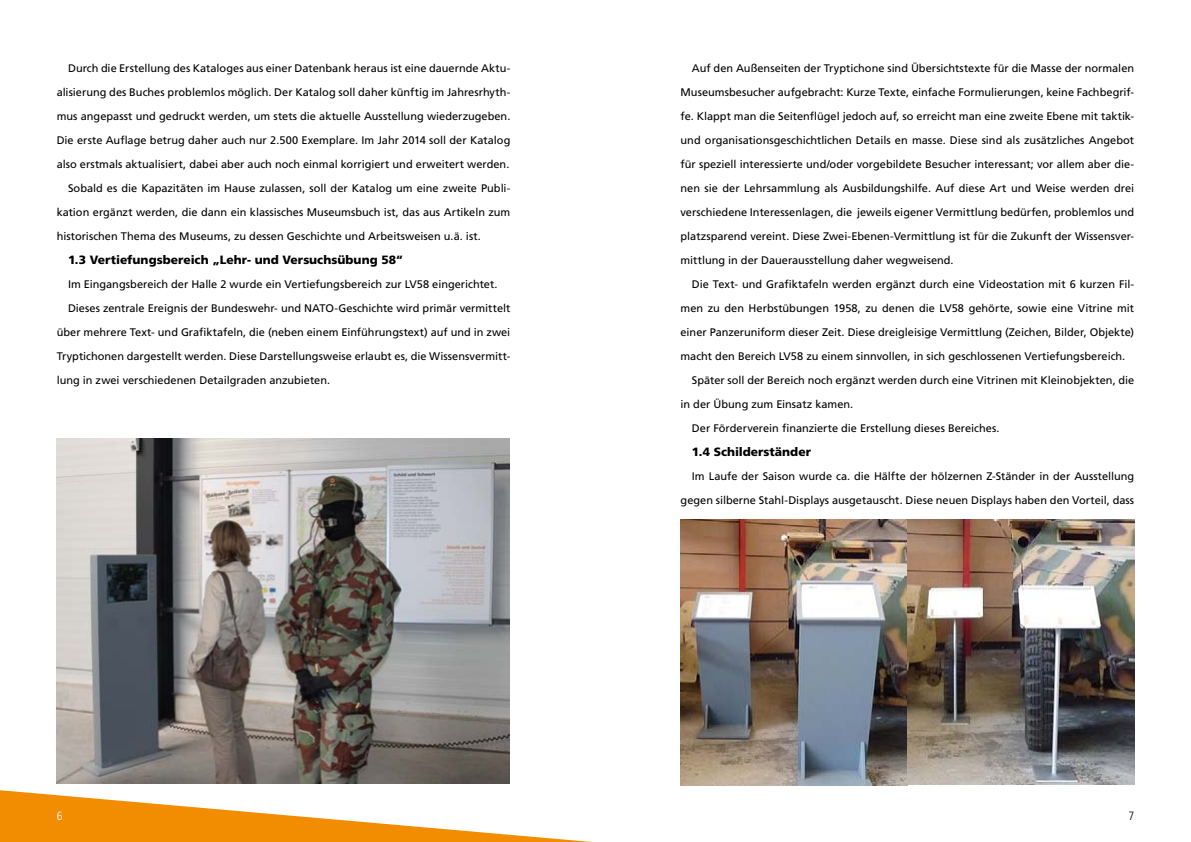
<style>
.page{position:relative;width:1191px;height:842px;background:#fff}
.page>*{position:absolute;margin:0;border:0;box-sizing:border-box;transform-origin:0 0}
.t1{font:900 12px "Frutiger LT Std";color:#000}
.t2{font:300 condensed 12px "Frutiger LT Std";color:#fff}
.t3{font:300 condensed 12px "Frutiger LT Std";color:#000}
.t4{font:11px/24px "Frutiger LT Std";color:#000;text-align:justify}
</style>
<div class="page">
<svg style="left:0;top:772px;width:592px;height:70px"></svg>
<img style="left:57px;top:438px;width:452px;height:346px">
<img style="left:680px;top:520px;width:454px;height:265px">
<p class="t4" style="left:68px;top:56px;width:444px">Durch die Erstellung des Kataloges aus einer Datenbank heraus ist eine dauernde Aktu-</p>
<p class="t4" style="left:57px;top:80px;width:455px">alisierung des Buches problemlos möglich. Der Katalog soll daher künftig im Jahresrhyth-</p>
<p class="t4" style="left:57px;top:104px;width:455px">mus angepasst und gedruckt werden, um stets die aktuelle Ausstellung wiederzugeben.</p>
<p class="t4" style="left:57px;top:128px;width:455px">Die erste Auflage betrug daher auch nur 2.500 Exemplare. Im Jahr 2014 soll der Katalog</p>
<p class="t4" style="left:57px;top:152px;width:454px">also erstmals aktualisiert, dabei aber auch noch einmal korrigiert und erweitert werden.</p>
<p class="t4" style="left:68px;top:176px;width:444px">Sobald es die Kapazitäten im Hause zulassen, soll der Katalog um eine zweite Publi-</p>
<p class="t4" style="left:57px;top:200px;width:455px">kation ergänzt werden, die dann ein klassisches Museumsbuch ist, das aus Artikeln zum</p>
<p class="t4" style="left:57px;top:224px;width:426px">historischen Thema des Museums, zu dessen Geschichte und Arbeitsweisen u.ä. ist.</p>
<p class="t1" style="left:68px;top:253px;width:336px">1.3 Vertiefungsbereich „Lehr- und Versuchsübung 58“</p>
<p class="t4" style="left:68px;top:272px;width:431px">Im Eingangsbereich der Halle 2 wurde ein Vertiefungsbereich zur LV58 eingerichtet.</p>
<p class="t4" style="left:68px;top:296px;width:444px">Dieses zentrale Ereignis der Bundeswehr- und NATO-Geschichte wird primär vermittelt</p>
<p class="t4" style="left:57px;top:320px;width:455px">über mehrere Text- und Grafiktafeln, die (neben einem Einführungstext) auf und in zwei</p>
<p class="t4" style="left:57px;top:344px;width:455px">Tryptichonen dargestellt werden. Diese Darstellungsweise erlaubt es, die Wissensvermitt-</p>
<p class="t4" style="left:57px;top:368px;width:275px">lung in zwei verschiedenen Detailgraden anzubieten.</p>
<p class="t4" style="left:680px;top:56px;width:455px;text-indent:11px">Auf den Außenseiten der Tryptichone sind Übersichtstexte für die Masse der normalen Museumsbesucher aufgebracht: Kurze Texte, einfache Formulierungen, keine Fachbegrif&shy;fe. Klappt man die Seitenflügel jedoch auf, so erreicht man eine zweite Ebene mit taktik&shy;und organisationsgeschichtlichen Details en masse. Diese sind als zusätzliches Angebot für speziell interessierte und/oder vorgebildete Besucher interessant; vor allem aber die&shy;nen sie der Lehrsammlung als Ausbildungshilfe. Auf diese Art und Weise werden drei verschiedene Interessenlagen, die jeweils eigener Vermittlung bedürfen, problemlos und platzsparend vereint. Diese Zwei-Ebenen-Vermittlung ist für die Zukunft der Wissensver&shy;mittlung in der Dauerausstellung daher wegweisend.</p>
<p class="t4" style="left:692px;top:272px;width:444px">Die Text- und Grafiktafeln werden ergänzt durch eine Videostation mit 6 kurzen Fil-</p>
<p class="t4" style="left:680px;top:296px;width:455px">men zu den Herbstübungen 1958, zu denen die LV58 gehörte, sowie eine Vitrine mit</p>
<p class="t4" style="left:680px;top:320px;width:455px">einer Panzeruniform dieser Zeit. Diese dreigleisige Vermittlung (Zeichen, Bilder, Objekte)</p>
<p class="t4" style="left:680px;top:344px;width:446px">macht den Bereich LV58 zu einem sinnvollen, in sich geschlossenen Vertiefungsbereich.</p>
<p class="t4" style="left:692px;top:368px;width:444px">Später soll der Bereich noch ergänzt werden durch eine Vitrinen mit Kleinobjekten, die</p>
<p class="t4" style="left:680px;top:392px;width:174px">in der Übung zum Einsatz kamen.</p>
<p class="t4" style="left:692px;top:416px;width:309px">Der Förderverein finanzierte die Erstellung dieses Bereiches.</p>
<p class="t1" style="left:692px;top:445px;width:121px">1.4 Schilderständer</p>
<p class="t4" style="left:680px;top:464px;width:455px;text-align:right">Im Laufe der Saison wurde ca. die Hälfte der hölzernen Z-Ständer in der Ausstellung gegen silberne Stahl-Displays ausgetauscht. Diese neuen Displays haben den Vorteil, dass</p>
<p class="t2" style="left:57px;top:809px;width:7px">6</p>
<p class="t3" style="left:1128px;top:809px;width:7px">7</p>
</div>
